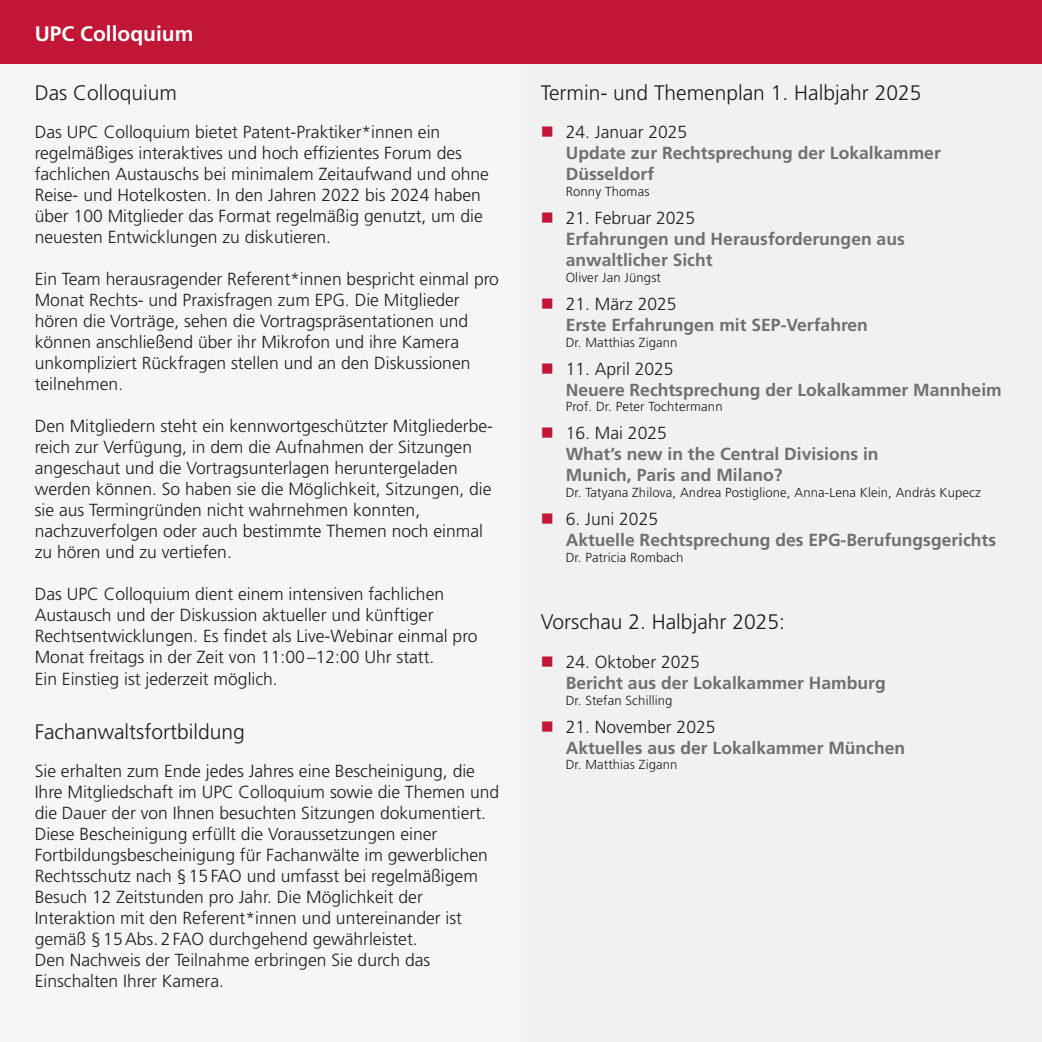
<style>
.page{position:relative;width:1042px;height:1042px;background:#fff}
.page>*{position:absolute;margin:0;border:0;box-sizing:border-box;transform-origin:0 0}
.t1{font:300 21px "Frutiger LT Pro";color:#1d1d1b}
.t2{font:700 21px "Frutiger LT Pro";color:#fff}
.t3{font:300 17.5px/21px "Frutiger LT Pro";color:#1d1d1b}
.t4{font:700 17.5px/21px "Frutiger LT Pro";color:#6f6f6e}
.t5{font:300 13.12px "Frutiger LT Pro";letter-spacing:.01em;color:#1d1d1b}
</style>
<div class="page">
<div style="left:0;top:0;width:1042px;height:65px;background:#c21636"></div>
<div style="left:521px;top:65px;width:521px;height:977px;background:#f1f1f1"></div>
<div style="left:0;top:65px;width:521px;height:977px;background:#f6f6f6"></div>
<p class="t2" style="left:35px;top:25px;width:160px">UPC Colloquium</p>
<p class="t1" style="left:35px;top:84px;width:144px">Das Colloquium</p>
<p class="t1" style="left:541px;top:84px;width:382px">Termin- und Themenplan 1. Halbjahr 2025</p>
<p class="t3" style="left:35px;top:123px;width:456px">Das UPC Colloquium bietet Patent-Praktiker*innen ein regelmäßiges interaktives und hoch effizientes Forum des fachlichen Austauschs bei minimalem Zeitaufwand und ohne Reise- und Hotelkosten. In den Jahren 2022 bis 2024 haben über 100 Mitglieder das Format regelmäßig genutzt, um die neuesten Entwicklungen zu diskutieren.</p>
<p class="t3" style="left:35px;top:270px;width:466px">Ein Team herausragender Referent*innen bespricht einmal pro Monat Rechts- und Praxisfragen zum EPG. Die Mitglieder hören die Vorträge, sehen die Vortragspräsentationen und können anschließend über ihr Mikrofon und ihre Kamera unkompliziert Rückfragen stellen und an den Diskussionen teilnehmen.</p>
<p class="t3" style="left:35px;top:417px;width:460px">Den Mitgliedern steht ein kennwortgeschützter Mitgliederbe‐ reich zur Verfügung, in dem die Aufnahmen der Sitzungen angeschaut und die Vortragsunterlagen heruntergeladen werden können. So haben sie die Möglichkeit, Sitzungen, die sie aus Termingründen nicht wahrnehmen konnten, nachzuverfolgen oder auch bestimmte Themen noch einmal zu hören und zu vertiefen.</p>
<p class="t3" style="left:35px;top:585px;width:444px">Das UPC Colloquium dient einem intensiven fachlichen Austausch und der Diskussion aktueller und künftiger Rechtsentwicklungen. Es findet als Live-Webinar einmal pro Monat freitags in der Zeit von 11:00 –12:00 Uhr statt.<br>Ein Einstieg ist jederzeit möglich.</p>
<p class="t1" style="left:35px;top:723px;width:212px">Fachanwaltsfortbildung</p>
<p class="t3" style="left:35px;top:762px;width:466px">Sie erhalten zum Ende jedes Jahres eine Bescheinigung, die Ihre Mitgliedschaft im UPC Colloquium sowie die Themen und die Dauer der von Ihnen besuchten Sitzungen dokumentiert.<br>Diese Bescheinigung erfüllt die Voraussetzungen einer Fortbildungsbescheinigung für Fachanwälte im gewerblichen Rechtsschutz nach § 15 FAO und umfasst bei regelmäßigem Besuch 12 Zeitstunden pro Jahr. Die Möglichkeit der Interaktion mit den Referent*innen und untereinander ist gemäß § 15 Abs. 2 FAO durchgehend gewährleistet.<br>Den Nachweis der Teilnahme erbringen Sie durch das Einschalten Ihrer Kamera.</p>
<p class="t3" style="left:566px;top:123px;width:123px">24. Januar 2025</p>
<p class="t4" style="left:566px;top:144px;width:377px">Update zur Rechtsprechung der Lokalkammer<br>Düsseldorf</p>
<p class="t5" style="left:566px;top:186px;width:85px">Ronny Thomas</p>
<p class="t3" style="left:566px;top:209px;width:131px">21. Februar 2025</p>
<p class="t4" style="left:566px;top:230px;width:341px">Erfahrungen und Herausforderungen aus anwaltlicher Sicht</p>
<p class="t5" style="left:566px;top:272px;width:97px">Oliver Jan Jüngst</p>
<p class="t3" style="left:566px;top:295px;width:112px">21. März 2025</p>
<p class="t4" style="left:566px;top:316px;width:304px">Erste Erfahrungen mit SEP-Verfahren</p>
<p class="t5" style="left:566px;top:337px;width:113px">Dr. Matthias Zigann</p>
<p class="t3" style="left:566px;top:360px;width:109px">11. April 2025</p>
<p class="t4" style="left:566px;top:381px;width:437px">Neuere Rechtsprechung der Lokalkammer Mannheim</p>
<p class="t5" style="left:566px;top:401px;width:158px">Prof. Dr. Peter Tochtermann</p>
<p class="t3" style="left:566px;top:424px;width:103px">16. Mai 2025</p>
<p class="t4" style="left:566px;top:445px;width:314px">What’s new in the Central Divisions in<br>Munich, Paris and Milano?</p>
<p class="t5" style="left:566px;top:487px;width:417px">Dr. Tatyana Zhilova, Andrea Postiglione, Anna-Lena Klein, András Kupecz</p>
<p class="t3" style="left:566px;top:510px;width:94px">6. Juni 2025</p>
<p class="t4" style="left:566px;top:531px;width:432px">Aktuelle Rechtsprechung des EPG-Berufungsgerichts</p>
<p class="t5" style="left:566px;top:552px;width:119px">Dr. Patricia Rombach</p>
<p class="t1" style="left:541px;top:613px;width:245px">Vorschau 2. Halbjahr 2025:</p>
<p class="t3" style="left:566px;top:653px;width:136px">24. Oktober 2025</p>
<p class="t4" style="left:566px;top:674px;width:321px">Bericht aus der Lokalkammer Hamburg</p>
<p class="t5" style="left:566px;top:695px;width:108px">Dr. Stefan Schilling</p>
<p class="t3" style="left:566px;top:718px;width:151px">21. November 2025</p>
<p class="t4" style="left:566px;top:739px;width:341px">Aktuelles aus der Lokalkammer München</p>
<p class="t5" style="left:566px;top:759px;width:113px">Dr. Matthias Zigann</p>
</div>
